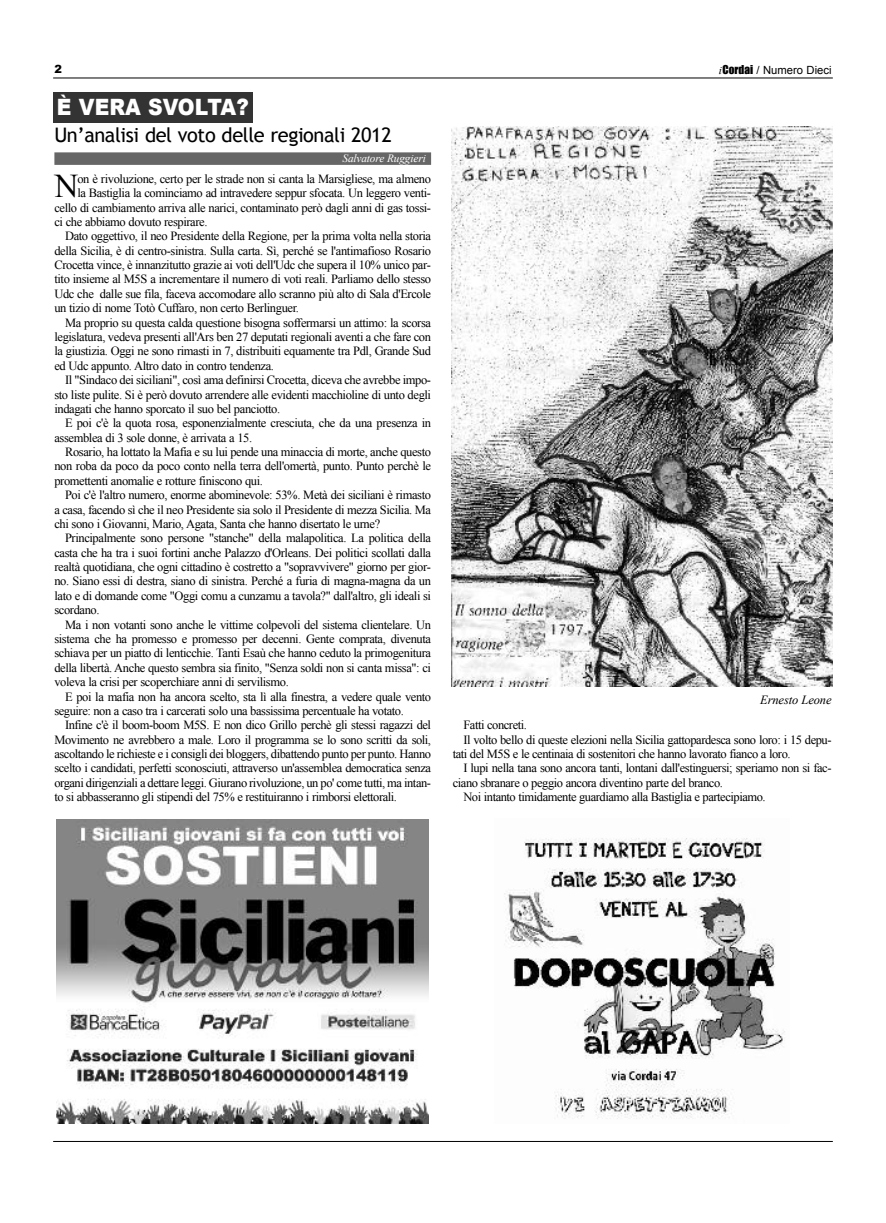
<style>
.page{position:relative;width:886px;height:1223px;background:#fff}
.page>*{position:absolute;margin:0;border:0;box-sizing:border-box;transform-origin:0 0}
.t1{font:33.25px "Times New Roman";color:#000}
.t2{font:900 22.5px "Arial";color:#fff;scale:.9 1}
.t3{font:20px "Trebuchet MS";letter-spacing:-.02em;color:#000}
.t4{font:12.5px "Times New Roman";letter-spacing:-.03em;color:#000}
.t5{font:italic 12.5px "Times New Roman";letter-spacing:-.01em;color:#000}
.t6{font:11.25px "Arial";color:#000}
.t7{font:italic 11.25px "Times New Roman";letter-spacing:-.01em;color:#fff}
.t8{font:900 11.25px "Arial";color:#000}
.s1{font-family:"Times New Roman";font-style:italic}
.s2{font-family:"Impact"}
</style>
<div class="page">
<hr style="left:53px;top:1141px;width:780px;height:1px;background:#000">
<hr style="left:53px;top:78px;width:780px;height:1px;background:#000">
<div style="left:53px;top:92px;width:200px;height:30px;background:#333"></div>
<div style="left:54px;top:152px;width:377px;height:13px;background:#666"></div>
<img style="left:451px;top:126px;width:382px;height:561px">
<img style="left:57px;top:819px;width:371px;height:304px">
<img style="left:504px;top:838px;width:281px;height:281px">
<p class="t8" style="left:54px;top:61px;width:9px">2</p>
<p class="t6" style="left:719px;top:64px;width:114px"><span class="s1">i</span><span class="s2">Cordai</span> / Numero Dieci</p>
<h2 class="t2" style="left:57px;top:90px;width:215px">È VERA SVOLTA?</h2>
<h3 class="t3" style="left:54px;top:124px;width:339px">Un’analisi del voto delle regionali 2012</h3>
<p class="t7" style="left:342px;top:152px;width:85px">Salvatore Ruggieri</p>
<h1 class="t1" style="left:54px;top:167px;width:25px">N</h1>
<p class="t4" style="left:77px;top:172px;width:355px">on è rivoluzione, certo per le strade non si canta la Marsigliese, ma almeno</p>
<p class="t4" style="left:77px;top:186px;width:355px">la Bastiglia la cominciamo ad intravedere seppur sfocata. Un leggero venti-</p>
<p class="t4" style="left:54px;top:200px;width:378px">cello di cambiamento arriva alle narici, contaminato però dagli anni di gas tossi-</p>
<p class="t4" style="left:54px;top:215px;width:155px">ci che abbiamo dovuto respirare.</p>
<p class="t4" style="left:65px;top:229px;width:368px">Dato oggettivo, il neo Presidente della Regione, per la prima volta nella storia</p>
<p class="t4" style="left:54px;top:243px;width:378px">della Sicilia, è di centro-sinistra. Sulla carta. Sì, perché se l'antimafioso Rosario</p>
<p class="t4" style="left:54px;top:258px;width:378px">Crocetta vince, è innanzitutto grazie ai voti dell'Udc che supera il 10% unico par-</p>
<p class="t4" style="left:54px;top:272px;width:378px">tito insieme al M5S a incrementare il numero di voti reali. Parliamo dello stesso</p>
<p class="t4" style="left:54px;top:287px;width:378px">Udc che dalle sue fila, faceva accomodare allo scranno più alto di Sala d'Ercole</p>
<p class="t4" style="left:54px;top:301px;width:246px">un tizio di nome Totò Cuffaro, non certo Berlinguer.</p>
<p class="t4" style="left:65px;top:315px;width:368px">Ma proprio su questa calda questione bisogna soffermarsi un attimo: la scorsa</p>
<p class="t4" style="left:54px;top:330px;width:378px">legislatura, vedeva presenti all'Ars ben 27 deputati regionali aventi a che fare con</p>
<p class="t4" style="left:54px;top:344px;width:378px">la giustizia. Oggi ne sono rimasti in 7, distribuiti equamente tra Pdl, Grande Sud</p>
<p class="t4" style="left:54px;top:358px;width:221px">ed Udc appunto. Altro dato in contro tendenza.</p>
<p class="t4" style="left:65px;top:373px;width:368px">Il "Sindaco dei siciliani", così ama definirsi Crocetta, diceva che avrebbe impo-</p>
<p class="t4" style="left:54px;top:387px;width:378px">sto liste pulite. Si è però dovuto arrendere alle evidenti macchioline di unto degli</p>
<p class="t4" style="left:54px;top:402px;width:227px">indagati che hanno sporcato il suo bel panciotto.</p>
<p class="t4" style="left:65px;top:416px;width:368px">E poi c'è la quota rosa, esponenzialmente cresciuta, che da una presenza in</p>
<p class="t4" style="left:54px;top:430px;width:199px">assemblea di 3 sole donne, è arrivata a 15.</p>
<p class="t4" style="left:65px;top:445px;width:368px">Rosario, ha lottato la Mafia e su lui pende una minaccia di morte, anche questo</p>
<p class="t4" style="left:54px;top:459px;width:378px">non roba da poco da poco conto nella terra dell'omertà, punto. Punto perchè le</p>
<p class="t4" style="left:54px;top:473px;width:210px">promettenti anomalie e rotture finiscono qui.</p>
<p class="t4" style="left:65px;top:488px;width:368px">Poi c'è l'altro numero, enorme abominevole: 53%. Metà dei siciliani è rimasto</p>
<p class="t4" style="left:54px;top:502px;width:378px">a casa, facendo sì che il neo Presidente sia solo il Presidente di mezza Sicilia. Ma</p>
<p class="t4" style="left:54px;top:517px;width:327px">chi sono i Giovanni, Mario, Agata, Santa che hanno disertato le urne?</p>
<p class="t4" style="left:65px;top:531px;width:368px">Principalmente sono persone "stanche" della malapolitica. La politica della</p>
<p class="t4" style="left:54px;top:545px;width:378px">casta che ha tra i suoi fortini anche Palazzo d'Orleans. Dei politici scollati dalla</p>
<p class="t4" style="left:54px;top:560px;width:378px">realtà quotidiana, che ogni cittadino è costretto a "sopravvivere" giorno per gior-</p>
<p class="t4" style="left:54px;top:574px;width:378px">no. Siano essi di destra, siano di sinistra. Perché a furia di magna-magna da un</p>
<p class="t4" style="left:54px;top:588px;width:378px">lato e di domande come "Oggi comu a cunzamu a tavola?" dall'altro, gli ideali si</p>
<p class="t4" style="left:54px;top:603px;width:47px">scordano.</p>
<p class="t4" style="left:65px;top:617px;width:368px">Ma i non votanti sono anche le vittime colpevoli del sistema clientelare. Un</p>
<p class="t4" style="left:54px;top:632px;width:378px">sistema che ha promesso e promesso per decenni. Gente comprata, divenuta</p>
<p class="t4" style="left:54px;top:646px;width:378px">schiava per un piatto di lenticchie. Tanti Esaù che hanno ceduto la primogenitura</p>
<p class="t4" style="left:54px;top:660px;width:378px">della libertà. Anche questo sembra sia finito, "Senza soldi non si canta missa": ci</p>
<p class="t4" style="left:54px;top:675px;width:236px">voleva la crisi per scoperchiare anni di servilismo.</p>
<p class="t4" style="left:65px;top:689px;width:368px">E poi la mafia non ha ancora scelto, sta lì alla finestra, a vedere quale vento</p>
<p class="t4" style="left:54px;top:703px;width:351px">seguire: non a caso tra i carcerati solo una bassissima percentuale ha votato.</p>
<p class="t4" style="left:65px;top:718px;width:368px">Infine c'è il boom-boom M5S. E non dico Grillo perchè gli stessi ragazzi del</p>
<p class="t4" style="left:54px;top:732px;width:378px">Movimento ne avrebbero a male. Loro il programma se lo sono scritti da soli,</p>
<p class="t4" style="left:54px;top:747px;width:378px">ascoltando le richieste e i consigli dei bloggers, dibattendo punto per punto. Hanno</p>
<p class="t4" style="left:54px;top:761px;width:378px">scelto i candidati, perfetti sconosciuti, attraverso un'assemblea democratica senza</p>
<p class="t4" style="left:54px;top:775px;width:378px">organi dirigenziali a dettare leggi. Giurano rivoluzione, un po' come tutti, ma intan-</p>
<p class="t4" style="left:54px;top:790px;width:344px">to si abbasseranno gli stipendi del 75% e restituiranno i rimborsi elettorali.</p>
<p class="t5" style="left:760px;top:693px;width:73px">Ernesto Leone</p>
<p class="t4" style="left:463px;top:718px;width:65px">Fatti concreti.</p>
<p class="t4" style="left:463px;top:732px;width:370px">Il volto bello di queste elezioni nella Sicilia gattopardesca sono loro: i 15 depu-</p>
<p class="t4" style="left:453px;top:747px;width:339px">tati del M5S e le centinaia di sostenitori che hanno lavorato fianco a loro.</p>
<p class="t4" style="left:463px;top:761px;width:370px">I lupi nella tana sono ancora tanti, lontani dall'estinguersi; speriamo non si fac-</p>
<p class="t4" style="left:453px;top:775px;width:272px">ciano sbranare o peggio ancora diventino parte del branco.</p>
<p class="t4" style="left:463px;top:790px;width:304px">Noi intanto timidamente guardiamo alla Bastiglia e partecipiamo.</p>
</div>
